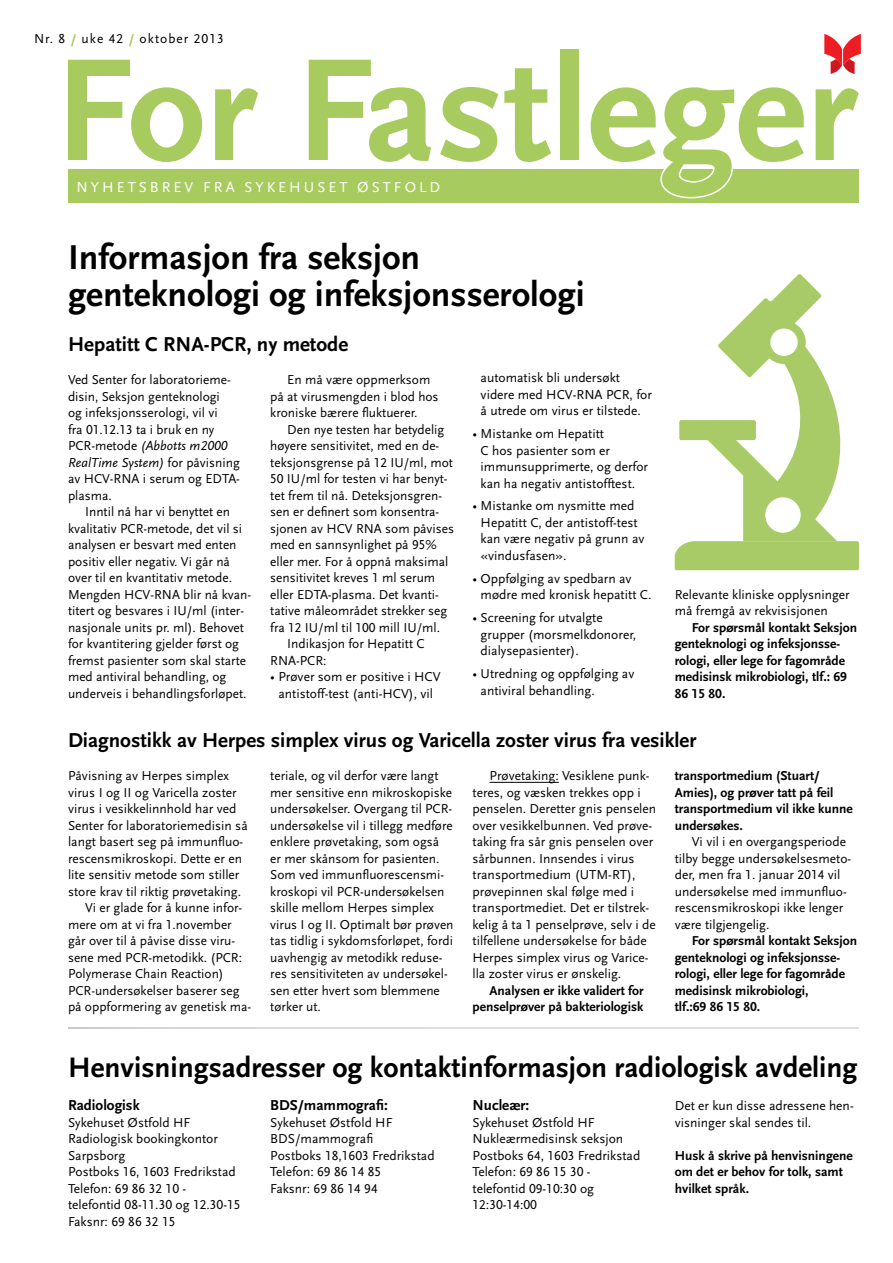
<style>
.page{position:relative;width:893px;height:1263px;background:#fff}
.page>*{position:absolute;margin:0;border:0;box-sizing:border-box;transform-origin:0 0}
.t1{font:700 151.95px "Scala Sans";color:#a8cb5f}
.tittel{font:700 36px/37.5px "Scala Sans LF";color:#000}
.tittel-2{font:700 29.4px "Scala Sans LF";color:#000}
.tittel_mindre{font:700 21px "Scala Sans";color:#000}
.mellom{font:700 15px "Scala Sans";color:#000}
.t2{font:15px "Scala Sans LF";letter-spacing:.2em;color:#fff}
.Brødtekst{font:13.5px/16.5px "Scala Sans LF";color:#000}
.Brødtekst_uten_innry{font:13.5px/16.5px "Scala Sans LF";color:#000}
.prikkpunkter{font:13.5px/16.5px "Scala Sans LF";color:#000}
.Brødtekst-2{font:700 13.5px/16.5px "Scala Sans LF";color:#000}
.Brødtekst_uten_innry-2{font:700 13.5px/16.5px "Scala Sans LF";color:#000}
.Brødtekst-3{font:13.5px "Scala Sans LF";letter-spacing:.075em;color:#000}
.s1{font-weight:700;color:#a8cb5f}
.s2{font-style:italic}
</style>
<div class="page">
<div style="left:68px;top:170px;width:791px;height:32px;background:#a8cb5f"></div>
<svg style="left:659px;top:169px;width:78px;height:30px"></svg>
<svg style="left:824px;top:34px;width:37px;height:40px"></svg>
<hr style="left:489px;top:782px;width:70px;height:1px;background:#000">
<svg style="left:675px;top:274px;width:184px;height:296px"></svg>
<div style="left:765px;top:497px;width:36px;height:36px;background:#fff;border-radius:50%"></div>
<p class="Brødtekst-3" style="left:34px;top:32px;width:191px">Nr. 8 <span class="s1">/</span> uke 42 <span class="s1">/</span> oktober 2013</p>
<p class="t1" style="left:54px;top:29px;width:805px">For Fastleger</p>
<p class="t2" style="left:77px;top:179px;width:365px">NYHETSBREV FRA SYKEHUSET ØSTFOLD</p>
<p class="tittel" style="left:68px;top:239px;width:518px">Informasjon fra seksjon genteknologi og infeksjonsserologi</p>
<p class="tittel_mindre" style="left:68px;top:333px;width:282px">Hepatitt C RNA-PCR, ny metode</p>
<p class="Brødtekst_uten_innry" style="left:68px;top:372px;width:173px">Ved Senter for laboratorieme&shy;disin, Seksjon genteknologi<br>og infeksjonsserologi, vil vi<br>fra 01.12.13 ta i bruk en ny<br>PCR-metode <span class="s2">(Abbotts m2000<br>RealTime System)</span> for påvisning av HCV-RNA i serum og EDTA&shy;plasma.</p>
<p class="Brødtekst" style="left:68px;top:504px;width:185px;text-indent:17px">Inntil nå har vi benyttet en kvalitativ PCR-metode, det vil si analysen er besvart med enten positiv eller negativ. Vi går nå over til en kvantitativ metode.<br>Mengden HCV-RNA blir nå kvan&shy;titert og besvares i IU/ml (inter&shy;nasjonale units pr. ml). Behovet for kvantitering gjelder først og fremst pasienter som skal starte med antiviral behandling, og underveis i behandlingsforløpet.</p>
<p class="Brødtekst" style="left:270px;top:372px;width:170px;text-indent:17px">En må være oppmerksom på at virusmengden i blod hos kroniske bærere fluktuerer.</p>
<p class="Brødtekst" style="left:270px;top:421px;width:185px;text-indent:17px">Den nye testen har betydelig høyere sensitivitet, med en de&shy;teksjonsgrense på 12 IU/ml, mot<br>50 IU/ml for testen vi har benyt&shy;tet frem til nå. Deteksjonsgren&shy;sen er definert som konsentra&shy;sjonen av HCV RNA som påvises med en sannsynlighet på 95% eller mer. For å oppnå maksimal sensitivitet kreves 1 ml serum eller EDTA-plasma. Det kvanti&shy;tative måleområdet strekker seg fra 12 IU/ml til 100 mill IU/ml.</p>
<p class="Brødtekst" style="left:270px;top:636px;width:156px;text-indent:17px">Indikasjon for Hepatitt C<br>RNA-PCR:</p>
<p class="prikkpunkter" style="left:270px;top:669px;width:172px;text-align:center">• Prøver som er positive i HCV antistoff-test (anti-HCV), vil</p>
<p class="prikkpunkter" style="left:481px;top:370px;width:173px">automatisk bli undersøkt videre med HCV-RNA PCR, for å utrede om virus er tilstede.</p>
<p class="prikkpunkter" style="left:481px;top:426px;width:169px;text-indent:-8px">• Mistanke om Hepatitt<br>C hos pasienter som er immunsupprimerte, og derfor kan ha negativ antistofftest.</p>
<p class="prikkpunkter" style="left:481px;top:498px;width:165px;text-indent:-8px">• Mistanke om nysmitte med<br>Hepatitt C, der antistoff-test kan være negativ på grunn av «vindusfasen».</p>
<p class="prikkpunkter" style="left:481px;top:570px;width:172px;text-indent:-8px">• Oppfølging av spedbarn av mødre med kronisk hepatitt C.</p>
<p class="prikkpunkter" style="left:481px;top:610px;width:157px;text-indent:-8px">• Screening for utvalgte grupper (morsmelkdonorer, dialysepasienter).</p>
<p class="prikkpunkter" style="left:481px;top:666px;width:155px;text-indent:-8px">• Utredning og oppfølging av antiviral behandling.</p>
<p class="Brødtekst_uten_innry" style="left:675px;top:586px;width:177px">Relevante kliniske opplysninger må fremgå av rekvisisjonen</p>
<p class="Brødtekst-2" style="left:675px;top:619px;width:184px;text-indent:17px">For spørsmål kontakt Seksjon genteknologi og infeksjonsse&shy;rologi, eller lege for fagområde medisinsk mikrobiologi, tlf.: 69<br>86 15 80.</p>
<p class="tittel_mindre" style="left:68px;top:729px;width:630px">Diagnostikk av Herpes simplex virus og Varicella zoster virus fra vesikler</p>
<p class="Brødtekst_uten_innry" style="left:68px;top:768px;width:181px">Påvisning av Herpes simplex virus I og II og Varicella zoster virus i vesikkelinnhold har ved<br>Senter for laboratoriemedisin så langt basert seg på immunfluo&shy;rescensmikroskopi. Dette er en lite sensitiv metode som stiller store krav til riktig prøvetaking.</p>
<p class="Brødtekst" style="left:68px;top:900px;width:185px;text-indent:17px">Vi er glade for å kunne infor&shy;mere om at vi fra 1.november går over til å påvise disse viru&shy;sene med PCR-metodikk. (PCR:<br>Polymerase Chain Reaction)<br>PCR-undersøkelser baserer seg på oppformering av genetisk ma-</p>
<p class="Brødtekst" style="left:270px;top:768px;width:185px">teriale, og vil derfor være langt mer sensitive enn mikroskopiske undersøkelser. Overgang til PCR&shy;undersøkelse vil i tillegg medføre enklere prøvetaking, som også<br>er mer skånsom for pasienten.<br>Som ved immunfluorescensmi&shy;kroskopi vil PCR-undersøkelsen skille mellom Herpes simplex virus I og II. Optimalt bør prøven tas tidlig i sykdomsforløpet, fordi uavhengig av metodikk reduse&shy;res sensitiviteten av undersøkel&shy;sen etter hvert som blemmene tørker ut.</p>
<p class="Brødtekst" style="left:472px;top:768px;width:185px;text-indent:17px">Prøvetaking: Vesiklene punk&shy;teres, og væsken trekkes opp i penselen. Deretter gnis penselen over vesikkelbunnen. Ved prøve&shy;taking fra sår gnis penselen over sårbunnen. Innsendes i virus transportmedium (UTM-RT), prøvepinnen skal følge med i transportmediet. Det er tilstrek&shy;kelig å ta 1 penselprøve, selv i de tilfellene undersøkelse for både<br>Herpes simplex virus og Varice&shy;lla zoster virus er ønskelig.</p>
<p class="Brødtekst-2" style="left:472px;top:982px;width:173px;text-align:right">Analysen er ikke validert for penselprøver på bakteriologisk</p>
<p class="Brødtekst-2" style="left:675px;top:768px;width:180px">transportmedium (Stuart/<br>Amies), og prøver tatt på feil transportmedium vil ikke kunne undersøkes.</p>
<p class="Brødtekst" style="left:675px;top:834px;width:178px;text-indent:17px">Vi vil i en overgangsperiode tilby begge undersøkelsesmeto&shy;der, men fra 1. januar 2014 vil undersøkelse med immunfluo&shy;rescensmikroskopi ikke lenger være tilgjengelig.</p>
<p class="Brødtekst-2" style="left:675px;top:933px;width:184px;text-indent:17px">For spørsmål kontakt Seksjon genteknologi og infeksjonsse&shy;rologi, eller lege for fagområde medisinsk mikrobiologi,<br>tlf.:69 86 15 80.</p>
<p class="tittel-2" style="left:68px;top:1052px;width:791px">Henvisningsadresser og kontaktinformasjon radiologisk avdeling</p>
<p class="mellom" style="left:270px;top:1097px;width:119px">BDS/mammografi:</p>
<p class="Brødtekst_uten_innry" style="left:270px;top:1114px;width:124px">Sykehuset Østfold HF</p>
<p class="Brødtekst_uten_innry" style="left:270px;top:1131px;width:104px">BDS/mammografi</p>
<p class="Brødtekst_uten_innry" style="left:270px;top:1147px;width:166px">Postboks 18,1603 Fredrikstad</p>
<p class="Brødtekst_uten_innry" style="left:270px;top:1164px;width:113px">Telefon: 69 86 14 85</p>
<p class="Brødtekst_uten_innry" style="left:270px;top:1180px;width:109px">Faksnr: 69 86 14 94</p>
<p class="mellom" style="left:68px;top:1097px;width:73px">Radiologisk</p>
<p class="Brødtekst_uten_innry" style="left:68px;top:1114px;width:124px">Sykehuset Østfold HF</p>
<p class="Brødtekst_uten_innry" style="left:68px;top:1131px;width:152px">Radiologisk bookingkontor<br>Sarpsborg</p>
<p class="Brødtekst_uten_innry" style="left:68px;top:1164px;width:169px">Postboks 16, 1603 Fredrikstad</p>
<p class="Brødtekst_uten_innry" style="left:68px;top:1180px;width:174px">Telefon: 69 86 32 10 - telefontid 08-11.30 og 12.30-15</p>
<p class="Brødtekst_uten_innry" style="left:68px;top:1213px;width:109px">Faksnr: 69 86 32 15</p>
<p class="mellom" style="left:472px;top:1097px;width:58px">Nucleær:</p>
<p class="Brødtekst_uten_innry" style="left:472px;top:1114px;width:124px">Sykehuset Østfold HF</p>
<p class="Brødtekst_uten_innry" style="left:472px;top:1131px;width:152px">Nukleærmedisinsk seksjon</p>
<p class="Brødtekst_uten_innry" style="left:472px;top:1147px;width:169px">Postboks 64, 1603 Fredrikstad</p>
<p class="Brødtekst_uten_innry" style="left:472px;top:1164px;width:123px">Telefon: 69 86 15 30 - telefontid 09-10:30 og<br>12:30-14:00</p>
<p class="Brødtekst_uten_innry" style="left:675px;top:1098px;width:180px">Det er kun disse adressene hen&shy;visninger skal sendes til.</p>
<p class="Brødtekst_uten_innry-2" style="left:675px;top:1147px;width:180px">Husk å skrive på henvisningene om det er behov for tolk, samt hvilket språk.</p>
</div>
